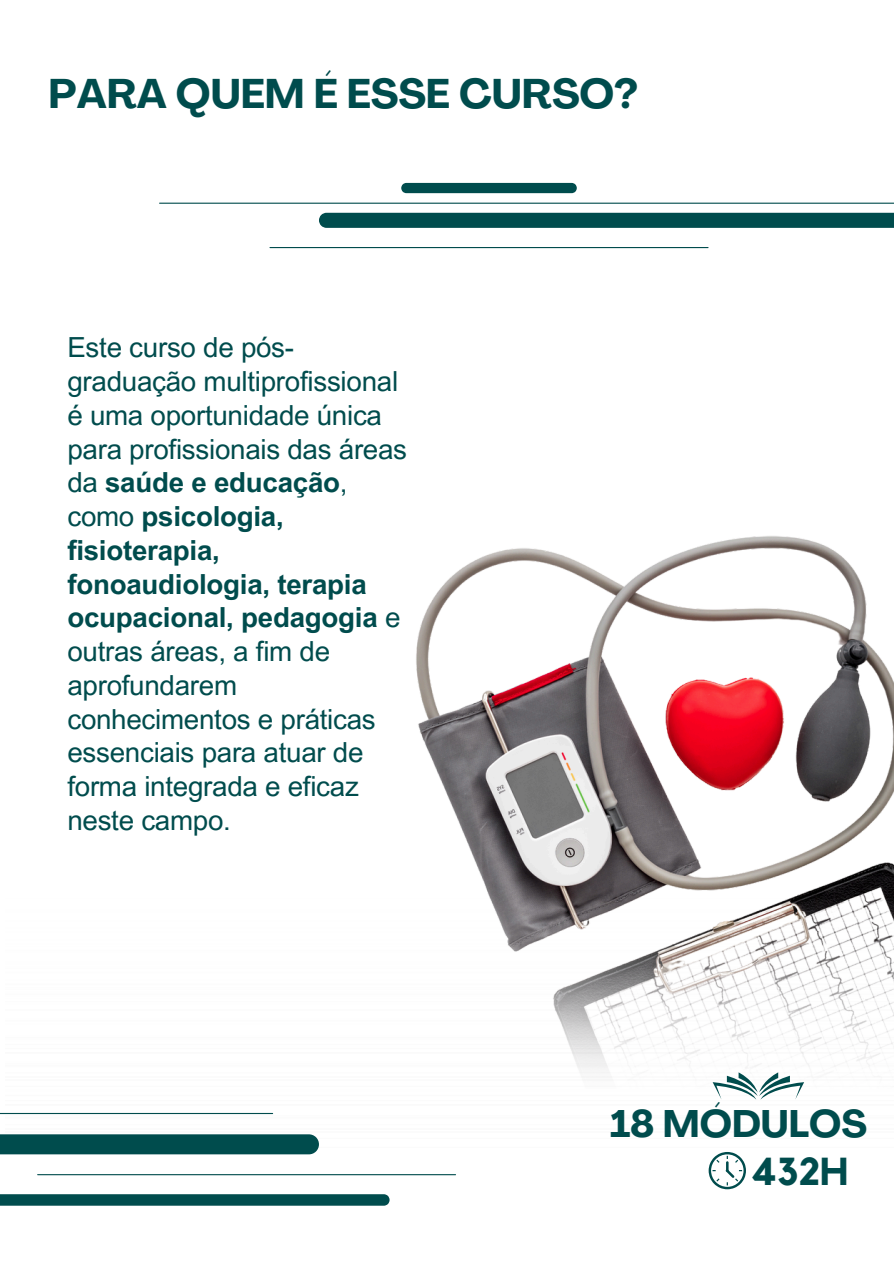
<style>
.page{position:relative;width:894px;height:1264px;background:#fff}
.page>*{position:absolute;margin:0;border:0;box-sizing:border-box;transform-origin:0 0}
.t1{font:700 40.95px "Agrandir";color:#004c4d}
.t2{font:700 38.85px "Kollektif";color:#004c4d}
.t3{font:700 37.95px "Agrandir";color:#004c4d}
.t4{font:27.75px/33.8px "Arial MT Pro";letter-spacing:-.01em;color:#004c4d}
.s1{font-weight:700}
</style>
<div class="page">
<div style="left:401px;top:183px;width:175px;height:10px;background:#004c4d"></div>
<hr style="left:159px;top:203px;width:734px;height:1px;background:#004c4d">
<img style="left:416px;top:536px;width:455px;height:111px">
<img style="left:416px;top:647px;width:477px;height:430px">
<div style="left:0;top:1134px;width:319px;height:20px;background:#004c4d"></div>
<hr style="left:38px;top:1174px;width:417px;height:1px;background:#004c4d">
<hr style="left:0;top:1112px;width:272px;height:2px;background:#004c4d">
<svg style="left:0;top:1194px;width:389px;height:11px;background:#054f50"></svg>
<div style="left:319px;top:213px;width:574px;height:14px;background:#004c4d"></div>
<hr style="left:270px;top:247px;width:437px;height:1px;background:#004c4d">
<svg style="left:708px;top:1152px;width:37px;height:37px"></svg>
<svg style="left:712px;top:1072px;width:92px;height:27px"></svg>
<p class="t1" style="left:49px;top:78px;width:590px">PARA QUEM É ESSE CURSO?</p>
<h1 class="t4" style="left:67px;top:334px;width:341px">Este curso de pós&shy;graduação multiprofissional é uma oportunidade única para profissionais das áreas da <span class="s1">saúde e educação</span>, como <span class="s1">psicologia, fisioterapia, fonoaudiologia, terapia ocupacional, pedagogia</span> e outras áreas, a fim de aprofundarem conhecimentos e práticas essenciais para atuar de forma integrada e eficaz neste campo.</h1>
<p class="t3" style="left:610px;top:1108px;width:258px">18 MÓDULOS</p>
<p class="t2" style="left:750px;top:1153px;width:99px">432H</p>
</div>
